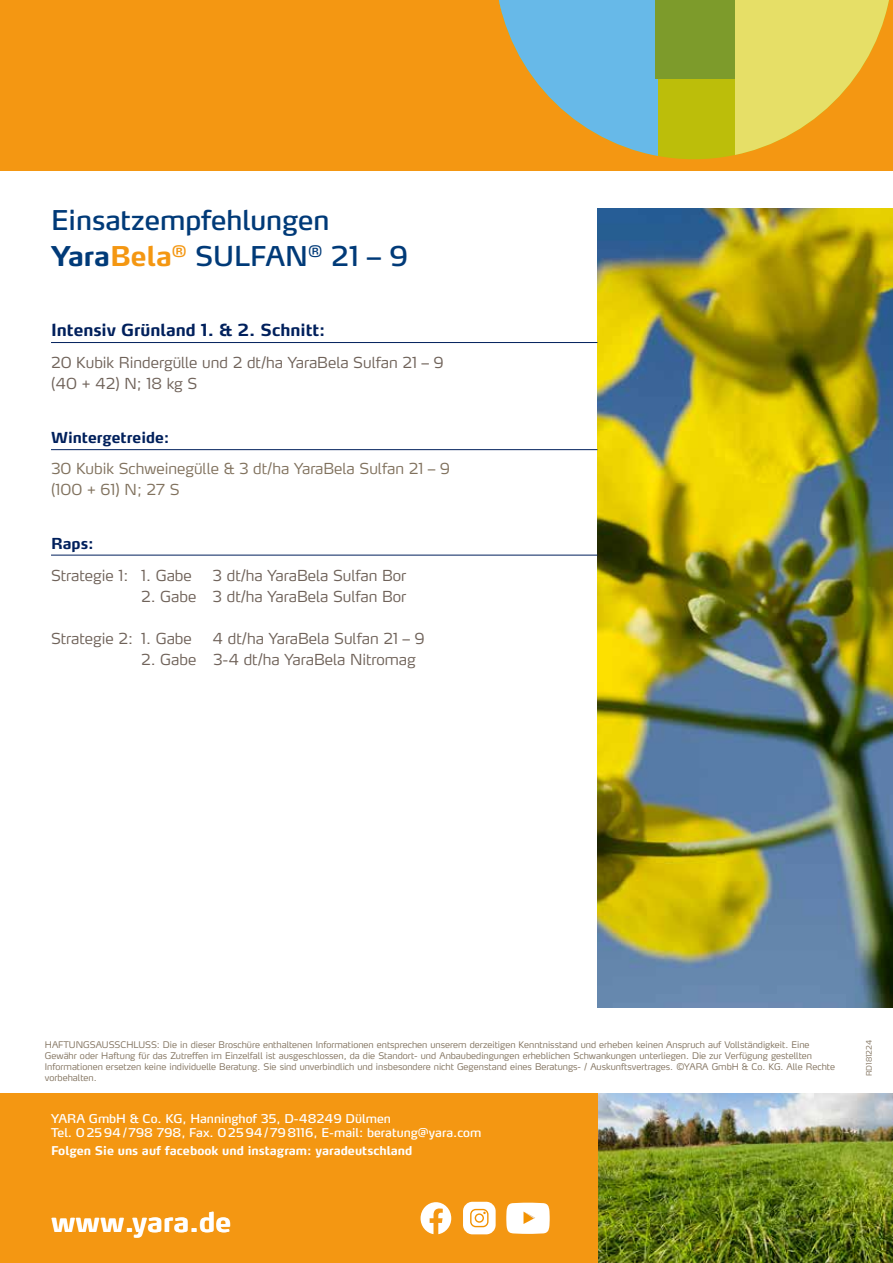
<style>
.page{position:relative;width:893px;height:1263px;background:#fff}
.page>*{position:absolute;margin:0;border:0;box-sizing:border-box;transform-origin:0 0}
.t1{font:27px/36px "Yara Max LF";color:#003a78}
.t2{font:700 27px "Yara Max LF";color:#fff}
.t3{font:700 16.5px "Yara Max LF";color:#00205c}
.t4{font:300 15px/21px "Yara Max LF";color:#6f6259}
.t5{font:300 15px/21px "Yara Max LF";color:#80715d}
.t6{font:700 15px "Yara Max LF";color:#00205c}
.t7{font:12px/14.4px "Yara Max LF";color:#fff}
.t8{font:700 12px "Yara Max LF";color:#fff}
.t9{font:300 9px/10.8px "Yara Max LF";color:#80715d}
.t10{font:300 7.5px "Yara Max LF";color:#80715d}
.s1{font-weight:700}
.s2{font-weight:700;color:#f49712}
</style>
<div class="page">
<img style="left:597px;top:1093px;width:296px;height:170px">
<div style="left:0;top:1093px;width:597px;height:170px;background:#f49712"></div>
<img style="left:597px;top:208px;width:296px;height:799px">
<div style="left:0;top:0;width:893px;height:170px;background:#f49712"></div>
<svg style="left:421px;top:1202px;width:30px;height:32px"></svg>
<div style="left:463px;top:1202px;width:33px;height:32px;background:#fff;border-radius:9px"></div>
<svg style="left:470px;top:1209px;width:18px;height:18px"></svg>
<svg style="left:506px;top:1203px;width:44px;height:31px"></svg>
<div style="left:498px;top:0;width:237px;height:159px;background:#bcbe0a"></div>
<svg style="left:499px;top:0;width:158px;height:159px;fill:#67b9e8"></svg>
<div style="left:655px;top:0;width:80px;height:79px;background:#7d9b2b"></div>
<svg style="left:735px;top:0;width:154px;height:155px;fill:#e6df67"></svg>
<hr style="left:51px;top:342px;width:546px;height:1px;background:#00205c">
<hr style="left:51px;top:449px;width:546px;height:1px;background:#00205c">
<hr style="left:51px;top:555px;width:546px;height:1px;background:#00205c">
<h1 class="t1" style="left:51px;top:202px;width:358px">Einsatzempfehlungen<br><span class="s1">Yara</span><span class="s2">Bela</span><sup>®</sup> SULFAN<sup>®</sup> 21 – 9</h1>
<h2 class="t3" style="left:51px;top:320px;width:276px">Intensiv Grünland 1. &amp; 2. Schnitt:</h2>
<h3 class="t4" style="left:51px;top:352px;width:394px">20 Kubik Rindergülle und 2 dt/ha YaraBela Sulfan 21 – 9 (40 + 42) N; 18 kg S</h3>
<h3 class="t6" style="left:51px;top:428px;width:120px">Wintergetreide:</h3>
<h3 class="t5" style="left:51px;top:458px;width:400px">30 Kubik Schweinegülle &amp; 3 dt/ha YaraBela Sulfan 21 – 9 (100 + 61) N; 27 S</h3>
<h3 class="t6" style="left:51px;top:534px;width:44px">Raps:</h3>
<h3 class="t4" style="left:51px;top:565px;width:142px">Strategie 1: 1. Gabe</h3>
<h3 class="t4" style="left:213px;top:565px;width:195px">3 dt/ha YaraBela Sulfan Bor</h3>
<h3 class="t4" style="left:141px;top:586px;width:267px">2. Gabe 3 dt/ha YaraBela Sulfan Bor</h3>
<h3 class="t4" style="left:51px;top:628px;width:142px">Strategie 2: 1. Gabe</h3>
<h3 class="t4" style="left:213px;top:628px;width:213px">4 dt/ha YaraBela Sulfan 21 – 9</h3>
<h3 class="t4" style="left:141px;top:649px;width:276px">2. Gabe 3-4 dt/ha YaraBela Nitromag</h3>
<p class="t9" style="left:45px;top:1039px;width:792px">HAFTUNGSAUSSCHLUSS: Die in dieser Broschüre enthaltenen Informationen entsprechen unserem derzeitigen Kenntnisstand und erheben keinen Anspruch auf Vollständigkeit. Eine Gewähr oder Haftung für das Zutreffen im Einzelfall ist ausgeschlossen, da die Standort- und Anbaubedingungen erheblichen Schwankungen unterliegen. Die zur Verfügung gestellten Informationen ersetzen keine individuelle Beratung. Sie sind unverbindlich und insbesondere nicht Gegenstand eines Beratungs- / Auskunftsvertrages. ©YARA GmbH &amp; Co. KG. Alle Rechte vorbehalten.</p>
<h3 class="t7" style="left:51px;top:1111px;width:432px">YARA GmbH &amp; Co. KG, Hanninghof 35, D-48249 Dülmen<br>Tel. 02594/798 798, Fax. 02594/798116, E-mail: beratung@yara.com</h3>
<h3 class="t8" style="left:51px;top:1143px;width:363px">Folgen Sie uns auf facebook und instagram: yaradeutschland</h3>
<h1 class="t2" style="left:51px;top:1205px;width:182px">www.yara.de</h1>
<p class="t10" style="left:864px;top:1076px;width:38px;rotate:-90deg">RD181224</p>
</div>
